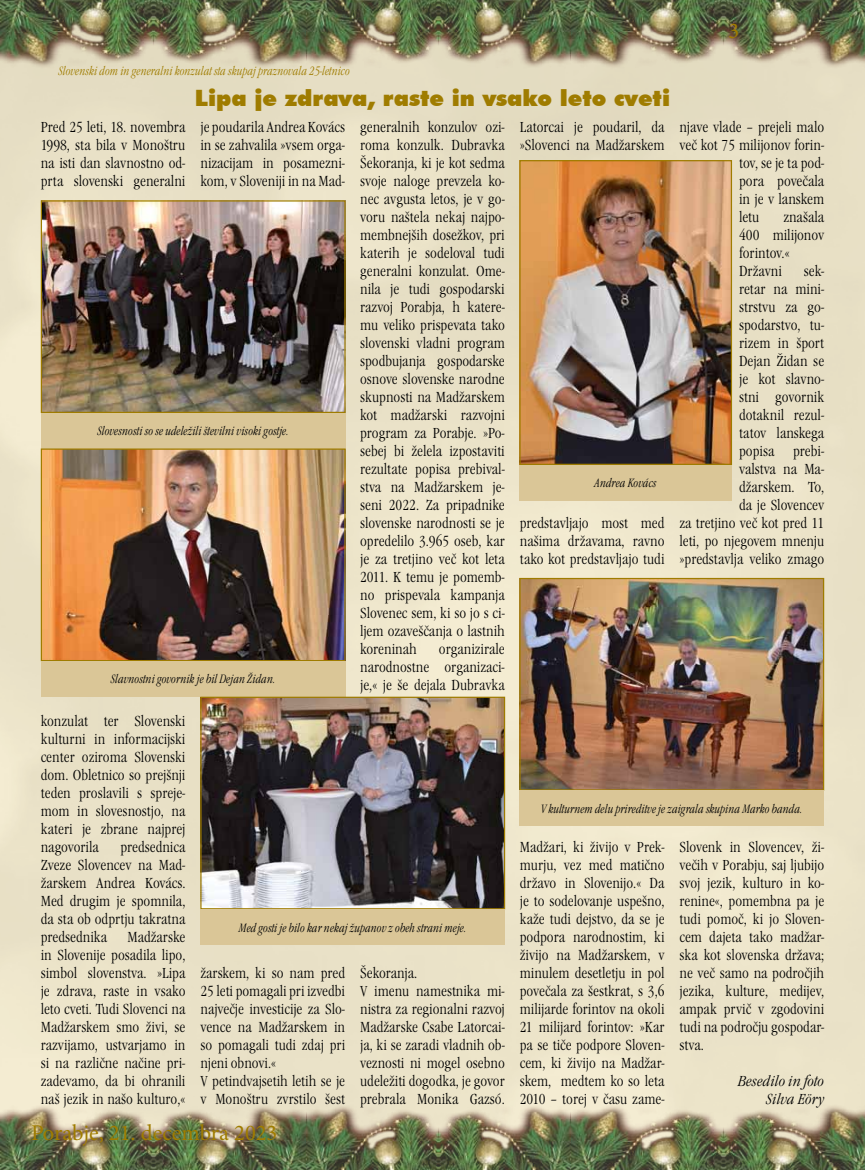
<style>
.page{position:relative;width:865px;height:1170px;background:#fff}
.page>*{position:absolute;margin:0;border:0;box-sizing:border-box;transform-origin:0 0}
.t1{font:900 22.5px "Futura BT";color:#9f7c00}
.t2{font:22.5px "Minion Pro";color:#9f7c00}
.t3{font:15px/18px "Garamond Itc TEE Ligh Cond";color:#000;text-align:justify}
.t4{font:15px/18px "Garamond Itc TEE Ligh Cond Ital";color:#000;text-align:right}
.t5{font:12.5px "Garamond Itc TEE Ligh Cond Ital";color:#000;scale:.9 1}
.t6{font:12.5px "Garamond Itc TEE Ligh Cond Ital";color:#9f7c00;scale:.9 1}
</style>
<div class="page">
<div style="left:0;top:0;width:865px;height:1169px;background:#eae2c8"></div>
<img style="left:0;top:0;width:865px;height:69px">
<img style="left:0;top:1106px;width:865px;height:63px">
<img style="left:43px;top:202px;width:300px;height:209px">
<div style="left:41px;top:200px;width:304px;height:213px;border:1px solid #9f7c00"></div>
<div style="left:41px;top:413px;width:304px;height:35px;background:#dac697"></div>
<img style="left:43px;top:450px;width:300px;height:209px">
<div style="left:41px;top:448px;width:304px;height:213px;border:1px solid #9f7c00"></div>
<div style="left:41px;top:661px;width:304px;height:35px;background:#dac697"></div>
<img style="left:202px;top:698px;width:301px;height:209px">
<div style="left:200px;top:696px;width:305px;height:213px;border:1px solid #9f7c00"></div>
<div style="left:200px;top:909px;width:305px;height:35px;background:#dac697"></div>
<img style="left:521px;top:580px;width:301px;height:208px">
<div style="left:519px;top:578px;width:305px;height:212px;border:1px solid #9f7c00"></div>
<div style="left:519px;top:790px;width:305px;height:36px;background:#dac697"></div>
<img style="left:521px;top:162px;width:209px;height:301px">
<div style="left:519px;top:160px;width:213px;height:305px;border:1px solid #9f7c00"></div>
<div style="left:519px;top:465px;width:213px;height:35px;background:#dac697"></div>
<h1 class="t2" style="left:728px;top:15px;width:12px">3</h1>
<p class="t6" style="left:58px;top:64px;width:325px">Slovenski dom in generalni konzulat sta skupaj praznovala 25-letnico</p>
<h1 class="t1" style="left:195px;top:84px;width:477px">Lipa je zdrava, raste in vsako leto cveti</h1>
<p class="t3" style="left:41px;top:118px;width:146px">Pred 25 leti, 18. novembra 1998, sta bila v Monoštru na isti dan slavnostno od&shy;prta slovenski generalni</p>
<p class="t3" style="left:200px;top:118px;width:146px">je poudarila Andrea Kovács in se zahvalila »vsem orga&shy;nizacijam in posamezni&shy;kom, v Sloveniji in na Mad-</p>
<p class="t5" style="left:97px;top:424px;width:214px">Slovesnosti so se udeležili številni visoki gostje.</p>
<p class="t5" style="left:111px;top:672px;width:184px">Slavnostni govornik je bil Dejan Židan.</p>
<p class="t3" style="left:360px;top:118px;width:146px">generalnih konzulov ozi&shy;roma konzulk. Dubravka Šekoranja, ki je kot sedma svoje naloge prevzela ko&shy;nec avgusta letos, je v go&shy;voru naštela nekaj najpo&shy;membnejših dosežkov, pri katerih je sodeloval tudi generalni konzulat. Ome&shy;nila je tudi gospodarski razvoj Porabja, h katere&shy;mu veliko prispevata tako slovenski vladni program spodbujanja gospodarske osnove slovenske narodne skupnosti na Madžarskem kot madžarski razvojni program za Porabje. »Po&shy;sebej bi želela izpostaviti rezultate popisa prebival&shy;stva na Madžarskem je&shy;seni 2022. Za pripadnike slovenske narodnosti se je opredelilo 3.965 oseb, kar je za tretjino več kot leta 2011. K temu je pomemb&shy;no prispevala kampanja Slovenec sem, ki so jo s ci&shy;ljem ozaveščanja o lastnih koreninah</p>
<p class="t3" style="left:360px;top:640px;width:146px;text-indent:79px">organizirale narodnostne organizaci&shy;je,« je še dejala Dubravka</p>
<p class="t3" style="left:520px;top:118px;width:146px">Latorcai je poudaril, da »Slovenci na Madžarskem</p>
<p class="t5" style="left:594px;top:476px;width:71px">Andrea Kovács</p>
<p class="t3" style="left:520px;top:514px;width:146px">predstavljajo most med našima državama, ravno tako kot predstavljajo tudi</p>
<p class="t3" style="left:679px;top:118px;width:146px">njave vlade – prejeli malo</p>
<p class="t3" style="left:679px;top:136px;width:146px">več kot 75 milijonov forin-</p>
<p class="t3" style="left:739px;top:154px;width:87px">tov, se je ta pod-</p>
<p class="t3" style="left:739px;top:172px;width:87px">pora povečala</p>
<p class="t3" style="left:739px;top:190px;width:87px">in je v lanskem</p>
<p class="t3" style="left:739px;top:208px;width:22px">letu</p>
<p class="t3" style="left:739px;top:208px;width:87px;text-align:left;text-indent:44px">znašala<br>400 milijonov forintov.«<br>Državni</p>
<p class="t3" style="left:679px;top:262px;width:146px;text-align:right">sek-<br>retar na mini-<br>strstvu za go&shy;spodarstvo, tu-<br>rizem in šport<br>Dejan Židan se<br>je kot slavno-<br>stni govornik<br>dotaknil rezul-<br>tatov lanskega<br>popisa prebi-<br>valstva na Ma-<br>džarskem. To,<br>da je Slovencev<br>za tretjino več kot pred 11 leti, po njegovem mnenju »predstavlja veliko zmago</p>
<p class="t3" style="left:41px;top:712px;width:146px">konzulat ter Slovenski kulturni in informacijski center oziroma Slovenski dom. Obletnico so prejšnji teden proslavili s spreje&shy;mom in slovesnostjo, na kateri je zbrane najprej nagovorila</p>
<p class="t3" style="left:41px;top:838px;width:146px;text-indent:80px">predsednica Zveze Slovencev na Mad&shy;žarskem Andrea Kovács.<br>Med drugim je spomnila, da sta ob odprtju takratna predsednika</p>
<p class="t3" style="left:41px;top:928px;width:146px;text-indent:87px">Madžarske in Slovenije posadila lipo, simbol slovenstva. »Lipa je zdrava, raste in vsako leto cveti. Tudi Slovenci na Madžarskem smo živi, se razvijamo, ustvarjamo in si na različne načine pri&shy;zadevamo, da bi ohranili naš jezik in našo kulturo,«</p>
<p class="t5" style="left:239px;top:920px;width:254px">Med gosti je bilo kar nekaj županov z obeh strani meje.</p>
<p class="t3" style="left:200px;top:964px;width:146px;text-align:left">žarskem, ki so nam pred<br>25 leti pomagali pri izvedbi največje investicije za Slo&shy;vence na Madžarskem in so pomagali tudi zdaj pri njeni obnovi.«<br>V petindvajsetih letih se je v Monoštru zvrstilo šest</p>
<p class="t3" style="left:360px;top:964px;width:146px;text-align:left">Šekoranja.<br>V imenu namestnika mi&shy;nistra za regionalni razvoj<br>Madžarske Csabe Latorcai&shy;ja, ki se zaradi vladnih ob&shy;veznosti ni mogel osebno udeležiti dogodka, je govor prebrala Monika Gazsó.</p>
<h1 class="t2" style="left:31px;top:1117px;width:248px">Porabje, 21. decembra 2023</h1>
<p class="t5" style="left:541px;top:801px;width:292px">V kulturnem delu prireditve je zaigrala skupina Marko banda.</p>
<p class="t3" style="left:520px;top:838px;width:146px">Madžari, ki živijo v Prek&shy;murju, vez med matično državo in Slovenijo.« Da je to sodelovanje uspešno, kaže tudi dejstvo, da se je podpora narodnostim, ki živijo na Madžarskem, v minulem desetletju in pol povečala za šestkrat, s 3,6 milijarde forintov na okoli 21 milijard forintov: »Kar pa se tiče podpore Sloven&shy;cem, ki živijo na Madžar&shy;skem, medtem ko so leta 2010 – torej v času zame-</p>
<p class="t3" style="left:679px;top:838px;width:146px">Slovenk in Slovencev, ži&shy;večih v Porabju, saj ljubijo svoj jezik, kulturo in ko&shy;renine«, pomembna pa je tudi pomoč, ki jo Sloven&shy;cem dajeta tako madžar&shy;ska kot slovenska država; ne več samo na področjih jezika, kulture, medijev, ampak prvič v zgodovini tudi na področju gospodar&shy;stva.</p>
<p class="t4" style="left:737px;top:1072px;width:88px">Besedilo in foto<br>Silva Eöry</p>
</div>
